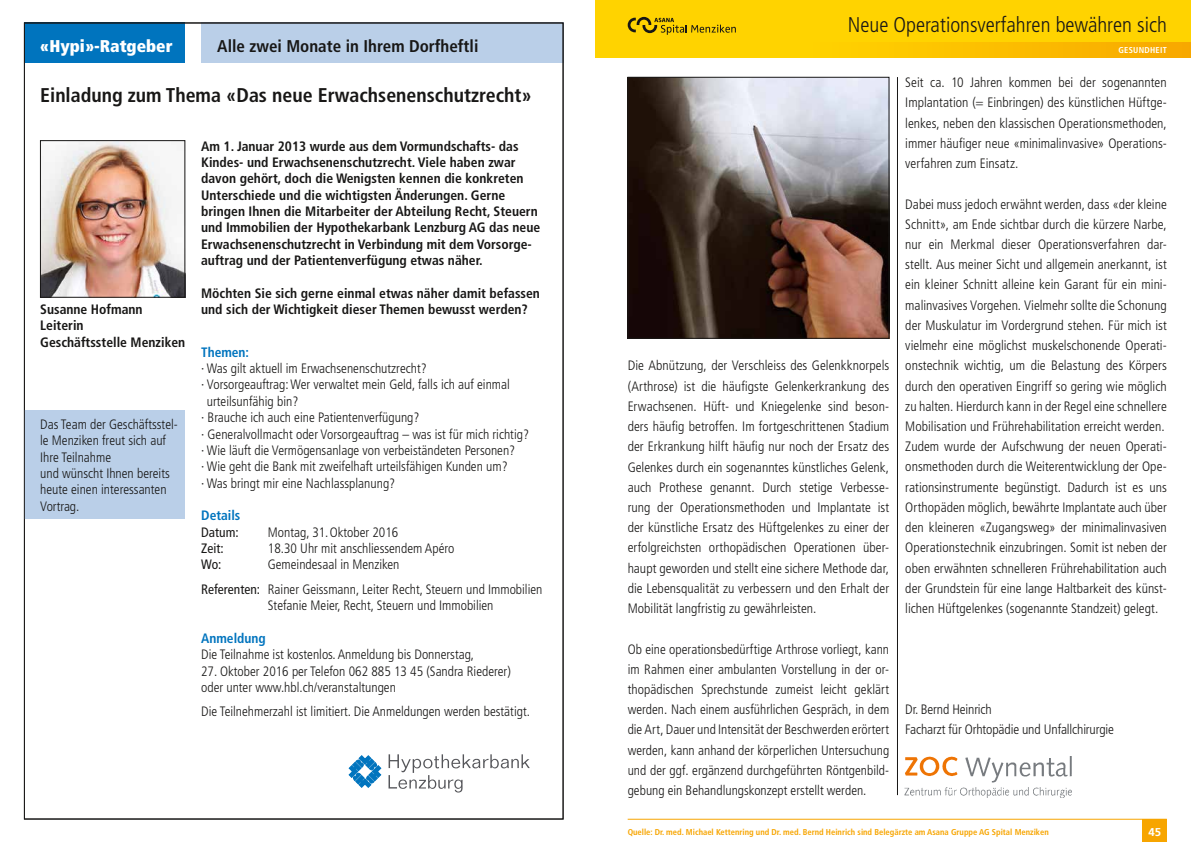
<style>
.page{position:relative;width:1191px;height:842px;background:#fff}
.page>*{position:absolute;margin:0;border:0;box-sizing:border-box;transform-origin:0 0}
.t1{font:300 condensed 21.3px "Frutiger LT Std";color:#181716}
.t2{font:700 condensed 19.9px "Frutiger LT Std";color:#181716}
.t3{font:700 condensed 17px "Frutiger LT Std";color:#181716}
.t4{font:900 condensed 17px "Frutiger LT Std";color:#fff}
.t5{font:300 condensed 13.6px/20.2px "Frutiger LT Std";color:#181716}
.t6{font:700 condensed 13.6px/16.3px "Frutiger LT Std";color:#181716}
.t7{font:700 condensed 13.6px "Frutiger LT Std";color:#0074be}
.t8{font:condensed 13.6px "Frutiger LT Std";color:#181716}
.t9{font:700 11.4px "Frutiger LT Std";color:#fff}
.t10{font:700 condensed 8.5px "Frutiger LT Std";color:#f7a500}
.t11{font:700 condensed 8.5px "Frutiger LT Std";letter-spacing:.03em;color:#fff}
.s1{font-weight:400}
</style>
<div class="page">
<div style="left:201px;top:23px;width:362px;height:40px;background:#bacfe8"></div>
<div style="left:24px;top:23px;width:161px;height:40px;background:#0074be"></div>
<img style="left:42px;top:142px;width:141px;height:153px">
<div style="left:40px;top:140px;width:145px;height:157px;border:1px solid #181716"></div>
<div style="left:24px;top:411px;width:161px;height:108px;background:#bacfe8"></div>
<svg style="left:349px;top:755px;width:32px;height:32px"></svg>
<svg style="left:388px;top:754px;width:142px;height:38px"></svg>
<hr style="left:627px;top:819px;width:539px;height:1px;background:#f7a500">
<div style="left:1142px;top:819px;width:24px;height:23px;background:#f7a500"></div>
<div style="left:595px;top:0;width:596px;height:53px;background:#ffd300"></div>
<svg style="left:595px;top:42px;width:596px;height:15px"></svg>
<svg style="left:627px;top:17px;width:109px;height:18px"></svg>
<hr style="left:897px;top:77px;width:1px;height:718px;background:#181716">
<img style="left:905px;top:756px;width:53px;height:21px">
<img style="left:965px;top:756px;width:107px;height:26px">
<img style="left:905px;top:787px;width:167px;height:10px">
<img style="left:629px;top:79px;width:258px;height:257px">
<div style="left:627px;top:77px;width:262px;height:261px;border:1px solid #181716"></div>
<p class="t4" style="left:40px;top:35px;width:134px">«Hypi»-Ratgeber</p>
<p class="t3" style="left:217px;top:36px;width:263px">Alle zwei Monate in Ihrem Dorfheftli</p>
<h2 class="t2" style="left:40px;top:83px;width:493px">Einladung zum Thema «Das neue Erwachsenenschutzrecht»</h2>
<p class="t6" style="left:201px;top:138px;width:340px">Am 1. Januar 2013 wurde aus dem Vormundschafts- das Kindes- und Erwachsenenschutzrecht. Viele haben zwar davon gehört, doch die Wenigsten kennen die konkreten Unterschiede und die wichtigsten Änderungen. Gerne bringen Ihnen die Mitarbeiter der Abteilung Recht, Steuern und Immobilien der Hypothekarbank Lenzburg AG das neue Erwachsenenschutzrecht in Verbindung mit dem Vorsorge&shy;auftrag und der Patientenverfügung etwas näher.</p>
<p class="t6" style="left:201px;top:285px;width:340px">Möchten Sie sich gerne einmal etwas näher damit befassen und sich der Wichtigkeit dieser Themen bewusst werden?</p>
<p class="t7" style="left:201px;top:344px;width:49px">Themen:</p>
<p class="t5" style="left:201px;top:358px;width:227px">· Was gilt aktuell im Erwachsenenschutzrecht?</p>
<p class="t5" style="left:201px;top:375px;width:310px">· Vorsorgeauftrag: Wer verwaltet mein Geld, falls ich auf einmal</p>
<p class="t5" style="left:207px;top:391px;width:93px">urteilsunfähig bin?</p>
<p class="t5" style="left:201px;top:408px;width:220px">· Brauche ich auch eine Patientenverfügung?</p>
<p class="t5" style="left:201px;top:424px;width:329px">· Generalvollmacht oder Vorsorgeauftrag – was ist für mich richtig?</p>
<p class="t5" style="left:201px;top:440px;width:315px">· Wie läuft die Vermögensanlage von verbeiständeten Personen?</p>
<p class="t5" style="left:201px;top:457px;width:308px">· Wie geht die Bank mit zweifelhaft urteilsfähigen Kunden um?</p>
<p class="t5" style="left:201px;top:473px;width:196px">· Was bringt mir eine Nachlassplanung?</p>
<p class="t7" style="left:201px;top:507px;width:41px">Details</p>
<p class="t8" style="left:201px;top:524px;width:39px">Datum:</p>
<p class="t5" style="left:268px;top:522px;width:132px">Montag, 31. Oktober 2016</p>
<p class="t8" style="left:201px;top:540px;width:24px">Zeit:</p>
<p class="t5" style="left:268px;top:538px;width:188px">18.30 Uhr mit anschliessendem Apéro</p>
<p class="t8" style="left:201px;top:557px;width:22px">Wo:</p>
<p class="t6" style="left:40px;top:301px;width:146px">Susanne Hofmann<br>Leiterin<br>Geschäftsstelle Menziken</p>
<p class="t5" style="left:40px;top:416px;width:139px;line-height:16.3px">Das Team der Geschäftsstel&shy;le Menziken freut sich auf<br>Ihre Teilnahme<br>und wünscht Ihnen bereits heute einen interessanten<br>Vortrag.</p>
<p class="t5" style="left:201px;top:552px;width:343px;line-height:24.5px;text-indent:67px">Gemeindesaal in Menziken<br><span class="s1">Referenten:</span> Rainer Geissmann, Leiter Recht, Steuern und Immobilien</p>
<p class="t5" style="left:268px;top:596px;width:227px">Stefanie Meier, Recht, Steuern und Immobilien</p>
<p class="t7" style="left:201px;top:630px;width:66px">Anmeldung</p>
<p class="t5" style="left:201px;top:645px;width:274px">Die Teilnahme ist kostenlos. Anmeldung bis Donnerstag,</p>
<p class="t5" style="left:201px;top:663px;width:311px;line-height:16.3px">27. Oktober 2016 per Telefon 062 885 13 45 (Sandra Riederer) oder unter www.hbl.ch/veranstaltungen</p>
<p class="t5" style="left:201px;top:702px;width:330px">Die Teilnehmerzahl ist limitiert. Die Anmeldungen werden bestätigt.</p>
<h1 class="t1" style="left:847px;top:13px;width:320px">Neue Operationsverfahren bewähren sich</h1>
<p class="t5" style="left:627px;top:356px;width:263px;text-align:justify">Die Abnützung, der Verschleiss des Gelenkknorpels (Arthrose) ist die häufigste Gelenkerkrankung des Erwachsenen. Hüft- und Kniegelenke sind beson&shy;ders häufig betroffen. Im fortgeschrittenen Stadium der Erkrankung hilft häufig nur noch der Ersatz des Gelenkes durch ein sogenanntes künstliches Gelenk, auch Prothese genannt. Durch stetige Verbesse&shy;rung der Operationsmethoden und Implantate ist der künstliche Ersatz des Hüftgelenkes zu einer der erfolgreichsten orthopädischen Operationen über&shy;haupt geworden und stellt eine sichere Methode dar, die Lebensqualität zu verbessern und den Erhalt der Mobilität langfristig zu gewährleisten.</p>
<p class="t5" style="left:627px;top:639px;width:263px;text-align:justify">Ob eine operationsbedürftige Arthrose vorliegt, kann im Rahmen einer ambulanten Vorstellung in der or&shy;thopädischen Sprechstunde zumeist leicht geklärt werden. Nach einem ausführlichen Gespräch, in dem die Art, Dauer und Intensität der Beschwerden erörtert werden, kann anhand der körperlichen Untersuchung und der ggf. ergänzend durchgeführten Röntgenbild&shy;gebung ein Behandlungskonzept erstellt werden.</p>
<p class="t11" style="left:1118px;top:45px;width:50px">GESUNDHEIT</p>
<p class="t11" style="left:1137px;top:45px;width:31px">REGION</p>
<p class="t5" style="left:905px;top:73px;width:263px;text-align:justify">Seit ca. 10 Jahren kommen bei der sogenannten Implantation (= Einbringen) des künstlichen Hüftge&shy;lenkes, neben den klassischen Operationsmethoden, immer häufiger neue «minimalinvasive» Operations&shy;verfahren zum Einsatz.</p>
<p class="t5" style="left:905px;top:194px;width:263px">Dabei muss jedoch erwähnt werden, dass «der kleine Schnitt», am Ende sichtbar durch die kürzere Narbe, nur ein Merkmal dieser Operationsverfahren dar&shy;stellt. Aus meiner Sicht und allgemein anerkannt, ist ein kleiner Schnitt alleine kein Garant für ein mini&shy;malinvasives Vorgehen. Vielmehr sollte die Schonung der Muskulatur im Vordergrund stehen. Für mich ist vielmehr eine möglichst muskelschonende Operati&shy;onstechnik wichtig, um die Belastung des Körpers durch den operativen Eingriff so gering wie möglich zu halten. Hierdurch kann in der Regel eine schnellere Mobilisation und Frührehabilitation erreicht werden.<br>Zudem wurde der Aufschwung der neuen Operati&shy;onsmethoden durch die Weiterentwicklung der Ope&shy;rationsinstrumente begünstigt. Dadurch ist es uns Orthopäden möglich, bewährte Implantate auch über den kleineren «Zugangsweg» der minimalinvasiven Operationstechnik einzubringen. Somit ist neben der oben erwähnten schnelleren Frührehabilitation auch der Grundstein für eine lange Haltbarkeit des künst&shy;lichen Hüftgelenkes (sogenannte Standzeit) gelegt.</p>
<p class="t5" style="left:905px;top:699px;width:210px">Dr. Bernd Heinrich<br>Facharzt für Orhtopädie und Unfallchirurgie</p>
<p class="t10" style="left:627px;top:826px;width:422px">Quelle: Dr. med. Michael Kettenring und Dr. med. Bernd Heinrich sind Belegärzte am Asana Gruppe AG Spital Menziken</p>
<p class="t9" style="left:1148px;top:825px;width:14px">45</p>
</div>
